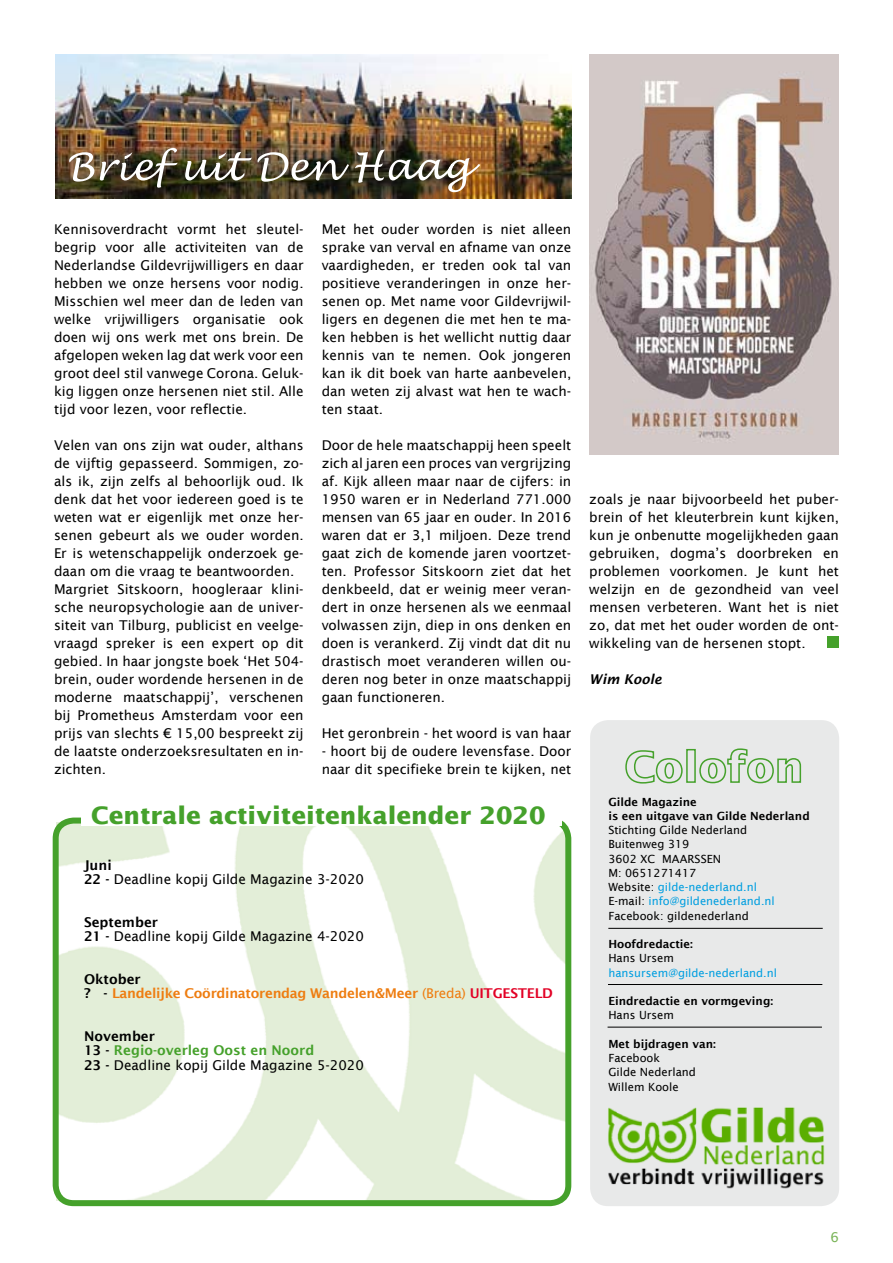
<style>
.page{position:relative;width:893px;height:1263px;background:#fff}
.page>*{position:absolute;margin:0;border:0;box-sizing:border-box;transform-origin:0 0}
.t1{font:700 24px "Lucida Sans";color:#45a12b}
.t2{font:13.5px/18px "Lucida Sans";color:#000}
.t3{font:600 13.5px/14.2px "Lucida Sans";letter-spacing:-.02em;color:#ee7d11}
.t4{font:italic 600 13.5px "Lucida Sans";color:#000}
.t5{font:11.25px/14.2px "Lucida Sans";color:#000}
.t6{font:600 11.25px/14.2px "Lucida Sans";color:#000}
.t7{font:11.25px "Lucida Sans";color:#009ee0}
.s1{font-weight:600}
.s2{color:#000}
.s3{font-weight:400}
.s4{color:#e20025}
.s5{font-weight:600;color:#45a12b}
.s6{color:#009ee0}
</style>
<div class="page">
<img style="left:57px;top:822px;width:507px;height:379px">
<div style="left:53px;top:817px;width:518px;height:389px;border:6px solid #45a12b;border-radius:18px"></div>
<div style="left:590px;top:720px;width:249px;height:486px;background:#e3e4e4;border-radius:18px"></div>
<img style="left:608px;top:1107px;width:217px;height:82px">
<hr style="left:608px;top:928px;width:215px;height:1px;background:#000">
<hr style="left:608px;top:984px;width:214px;height:1px;background:#000">
<hr style="left:608px;top:1027px;width:214px;height:1px;background:#000">
<svg style="left:625px;top:750px;width:58px;height:34px"></svg>
<div style="left:686px;top:749px;width:10px;height:34px;border:2px solid #45a12b"></div>
<svg style="left:699px;top:748px;width:103px;height:36px"></svg>
<div style="left:81px;top:809px;width:481px;height:16px;background:#fff"></div>
<div style="left:827px;top:636px;width:12px;height:12px;background:#45a12b"></div>
<img style="left:55px;top:54px;width:516px;height:144px">
<img style="left:69px;top:148px;width:411px;height:44px">
<img style="left:589px;top:54px;width:250px;height:400px">
<p class="t2" style="left:54px;top:220px;width:251px;text-align:justify">Kennisoverdracht vormt het sleutel&shy;begrip voor alle activiteiten van de Nederlandse Gildevrijwilligers en daar hebben we onze hersens voor nodig.<br>Misschien wel meer dan de leden van welke vrijwilligers organisatie ook doen wij ons werk met ons brein. De afgelopen weken lag dat werk voor een groot deel stil vanwege Corona. Geluk&shy;kig liggen onze hersenen niet stil. Alle tijd voor lezen, voor reflectie.</p>
<p class="t2" style="left:54px;top:436px;width:251px">Velen van ons zijn wat ouder, althans de vijftig gepasseerd. Sommigen, zo&shy;als ik, zijn zelfs al behoorlijk oud. Ik denk dat het voor iedereen goed is te weten wat er eigenlijk met onze her&shy;senen gebeurt als we ouder worden.<br>Er is wetenschappelijk onderzoek ge&shy;daan om die vraag te beantwoorden.<br>Margriet Sitskoorn, hoogleraar klini&shy;sche neuropsychologie aan de univer&shy;siteit van Tilburg, publicist en veelge&shy;vraagd spreker is een expert op dit gebied. In haar jongste boek ‘Het 5 04- brein, ouder wordende hersenen in de moderne maatschappij’, verschenen bij Prometheus Amsterdam voor een prijs van slechts € 15,00 bespreekt zij de laatste onderzoeksresultaten en in&shy;zichten.</p>
<p class="t2" style="left:322px;top:220px;width:251px;text-align:justify">Met het ouder worden is niet alleen sprake van verval en afname van onze vaardigheden, er treden ook tal van positieve veranderingen in onze her&shy;senen op. Met name voor Gildevrijwil&shy;ligers en degenen die met hen te ma&shy;ken hebben is het wellicht nuttig daar kennis van te nemen. Ook jongeren kan ik dit boek van harte aanbevelen, dan weten zij alvast wat hen te wach&shy;ten staat.</p>
<p class="t2" style="left:322px;top:436px;width:251px;text-align:justify">Door de hele maatschappij heen speelt zich al jaren een proces van vergrijzing af. Kijk alleen maar naar de cijfers: in 1950 waren er in Nederland 771.000 mensen van 65 jaar en ouder. In 201 6 waren dat er 3 ,1 miljoen. Deze trend gaat zich de komende jaren voortzet&shy;ten. Professor Sitskoorn ziet dat het denkbeeld, dat er weinig meer veran&shy;dert in onze hersenen als we eenmaal volwassen zijn, diep in ons denken en doen is verankerd. Zij vindt dat dit nu drastisch moet veranderen willen ou&shy;deren nog beter in onze maatschappij gaan functioneren.</p>
<p class="t2" style="left:322px;top:724px;width:251px">Het geronbrein - het woord is van haar</p>
<p class="t2" style="left:322px;top:742px;width:251px">- hoort bij de oudere levensfase. Door naar dit specifieke brein te kijken, net</p>
<h1 class="t1" style="left:91px;top:802px;width:456px">Centrale activiteitenkalender 2020</h1>
<p class="t2" style="left:84px;top:858px;width:282px;line-height:14.2px"><span class="s1">Juni<br>22 -</span> Deadline kopij Gilde Magazine 3-2020</p>
<p class="t2" style="left:84px;top:915px;width:282px;line-height:14.2px"><span class="s1">September<br>21 -</span> Deadline kopij Gilde Magazine 4-202 0</p>
<p class="t3" style="left:84px;top:972px;width:470px"><span class="s2">Oktober<br>? -</span> Landelijke Coördinatorendag Wandelen&amp;Meer <span class="s3">(Breda)</span> <span class="s4">UITGESTELD</span></p>
<p class="t2" style="left:84px;top:1029px;width:282px;line-height:14.2px"><span class="s1">November<br>13 -</span> <span class="s5">Regio-overleg Oost en Noord<br></span><span class="s1">23 -</span> Deadline kopij Gilde Magazine 5-2020</p>
<p class="t2" style="left:589px;top:490px;width:251px;text-align:justify">zoals je naar bijvoorbeeld het puber&shy;brein of het kleuterbrein kunt kijken, kun je onbenutte mogelijkheden gaan gebruiken, dogma’s doorbreken en problemen voorkomen. Je kunt het welzijn en de gezondheid van veel mensen verbeteren. Want het is niet zo, dat met het ouder worden de ont&shy;wikkeling van de hersenen stopt.</p>
<p class="t4" style="left:589px;top:671px;width:74px">Wim Koole</p>
<p class="t6" style="left:608px;top:794px;width:203px">Gilde Magazine<br>is een uitgave van Gilde Nederland</p>
<p class="t5" style="left:608px;top:823px;width:168px">Stichting Gilde Nederland<br>Buitenweg 31 9<br>3 602 XC MAARSSEN<br>M: 0651271417<br>Website: <span class="s6">gilde-nederland.nl<br></span>E-mail: <span class="s6">info@gildenederland.nl<br></span>Facebook: gildenederland</p>
<p class="t6" style="left:608px;top:937px;width:86px">Hoofdredactie:</p>
<p class="t5" style="left:608px;top:951px;width:67px">Hans Ursem</p>
<p class="t7" style="left:608px;top:966px;width:170px">hansursem@gilde-nederland.nl</p>
<p class="t6" style="left:608px;top:994px;width:166px">Eindredactie en vormgeving:</p>
<p class="t5" style="left:608px;top:1008px;width:67px">Hans Ursem</p>
<p class="t6" style="left:608px;top:1037px;width:109px">Met bijdragen van:</p>
<p class="t5" style="left:608px;top:1051px;width:89px">Facebook<br>Gilde Nederland<br>Willem Koole</p>
</div>
